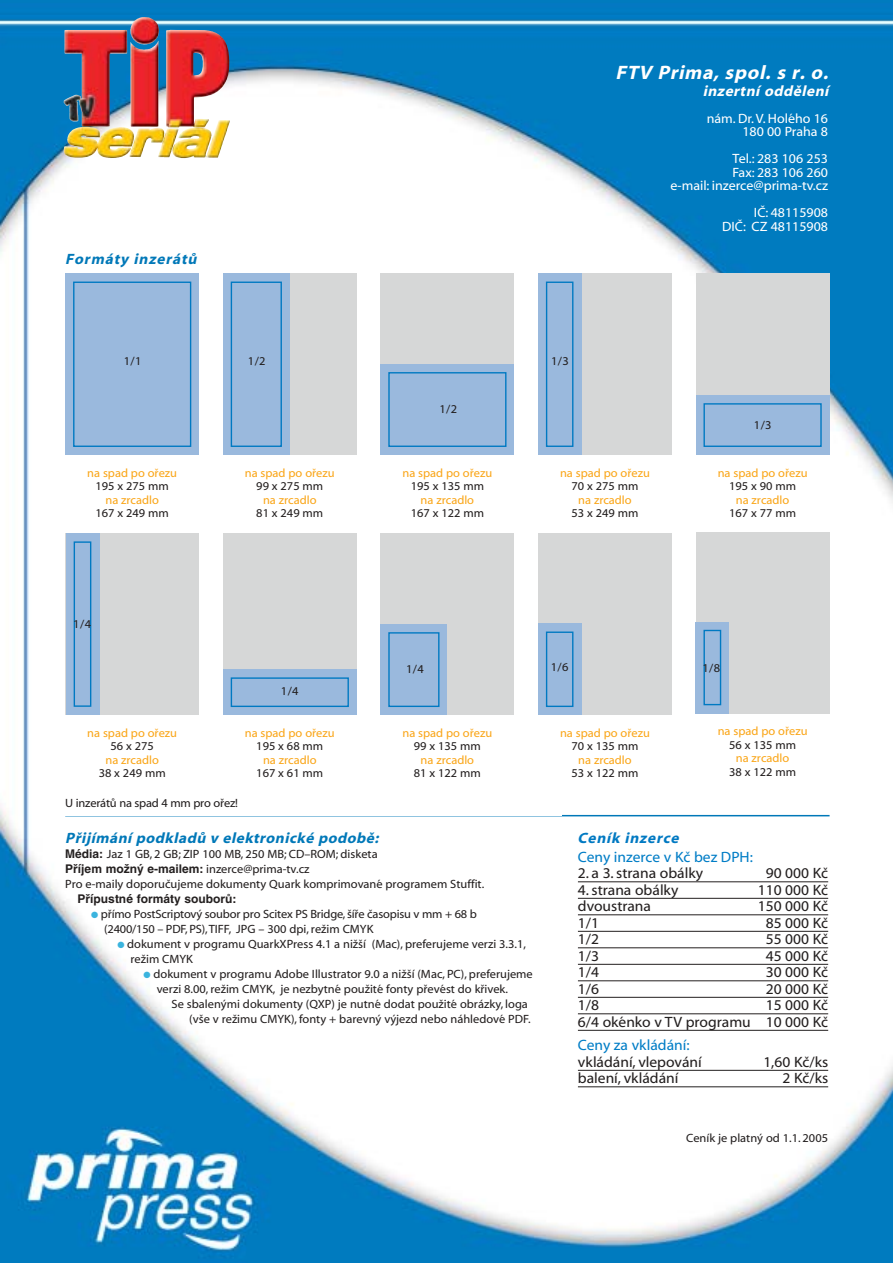
<style>
.page{position:relative;width:893px;height:1263px;background:#fff}
.page>*{position:absolute;margin:0;border:0;box-sizing:border-box;transform-origin:0 0}
.t1{font:italic 19.5px "Myriad";color:#fff}
.t2{font:15px/16.5px "Myriad Web CE";color:#231f1f;text-align:right}
.t3{font:italic 15px "Myriad";letter-spacing:.03em;color:#0078b8}
.t4{font:15px "Myriad Web CE";color:#007dc6}
.t5{font:italic 15px "Myriad";color:#fff}
.t6{font:italic 15px "Myriad";color:#0079c2}
.t7{font:13.5px/13.5px "Myriad Web CE";color:#fff;text-align:right}
.t8{font:12px/15px "Myriad Web CE";color:#231f1f}
.t9{font:12px "Myriad Web CE";color:#faa619}
.t10{font:700 12px "Helvetica CE";color:#231f1f}
.s1{font-family:"Helvetica CE";font-weight:700}
.s2{font-family:"Myriad Web CE";font-weight:400}
.s3{color:#3bb4de}
</style>
<div class="page">
<img style="left:0;top:0;width:892px;height:1263px">
<img style="left:77px;top:17px;width:82px;height:110px">
<hr style="left:65px;top:815px;width:764px;height:1px;background:#0078b8">
<div style="left:65px;top:274px;width:134px;height:181px;background:#9ab9dd"></div>
<div style="left:73px;top:282px;width:118px;height:165px;border:1px solid #0079c2"></div>
<div style="left:223px;top:274px;width:134px;height:181px;background:#d6d7d7"></div>
<div style="left:223px;top:274px;width:67px;height:181px;background:#9ab9dd"></div>
<div style="left:231px;top:282px;width:51px;height:165px;border:1px solid #0079c2"></div>
<div style="left:380px;top:274px;width:134px;height:181px;background:#d6d7d7"></div>
<div style="left:380px;top:364px;width:134px;height:91px;background:#9ab9dd"></div>
<div style="left:388px;top:372px;width:118px;height:75px;border:1px solid #0079c2"></div>
<div style="left:538px;top:274px;width:134px;height:181px;background:#d6d7d7"></div>
<div style="left:538px;top:274px;width:43px;height:181px;background:#9ab9dd"></div>
<div style="left:546px;top:282px;width:27px;height:165px;border:1px solid #0079c2"></div>
<div style="left:695px;top:274px;width:134px;height:181px;background:#d6d7d7"></div>
<div style="left:695px;top:395px;width:134px;height:60px;background:#9ab9dd"></div>
<div style="left:703px;top:403px;width:118px;height:44px;border:1px solid #0079c2"></div>
<div style="left:65px;top:534px;width:134px;height:181px;background:#d6d7d7"></div>
<div style="left:223px;top:534px;width:134px;height:181px;background:#d6d7d7"></div>
<div style="left:223px;top:670px;width:134px;height:45px;background:#9ab9dd"></div>
<div style="left:231px;top:677px;width:118px;height:30px;border:1px solid #0079c2"></div>
<div style="left:380px;top:534px;width:134px;height:181px;background:#d6d7d7"></div>
<div style="left:380px;top:624px;width:67px;height:91px;background:#9ab9dd"></div>
<div style="left:388px;top:632px;width:51px;height:75px;border:1px solid #0079c2"></div>
<div style="left:538px;top:534px;width:134px;height:181px;background:#d6d7d7"></div>
<div style="left:538px;top:624px;width:43px;height:91px;background:#9ab9dd"></div>
<div style="left:546px;top:632px;width:27px;height:75px;border:1px solid #0079c2"></div>
<div style="left:695px;top:532px;width:134px;height:181px;background:#d6d7d7"></div>
<div style="left:695px;top:622px;width:34px;height:91px;background:#9ab9dd"></div>
<div style="left:703px;top:630px;width:18px;height:75px;border:1px solid #0079c2"></div>
<div style="left:66px;top:534px;width:33px;height:181px;background:#9ab9dd"></div>
<div style="left:74px;top:541px;width:17px;height:166px;border:1px solid #0079c2"></div>
<hr style="left:578px;top:882px;width:250px;height:1px;background:#231f1f">
<hr style="left:578px;top:898px;width:250px;height:1px;background:#231f1f">
<hr style="left:578px;top:915px;width:250px;height:1px;background:#231f1f">
<hr style="left:578px;top:931px;width:250px;height:1px;background:#231f1f">
<hr style="left:578px;top:948px;width:250px;height:1px;background:#231f1f">
<hr style="left:578px;top:964px;width:250px;height:1px;background:#231f1f">
<hr style="left:578px;top:981px;width:250px;height:1px;background:#231f1f">
<hr style="left:578px;top:997px;width:250px;height:1px;background:#231f1f">
<hr style="left:578px;top:1014px;width:250px;height:1px;background:#231f1f">
<hr style="left:578px;top:1030px;width:250px;height:1px;background:#231f1f">
<hr style="left:578px;top:1070px;width:250px;height:1px;background:#231f1f">
<hr style="left:578px;top:1087px;width:250px;height:1px;background:#231f1f">
<div style="left:64px;top:797px;width:497px;height:18px;background:#fff"></div>
<p class="t3" style="left:65px;top:254px;width:136px">Formáty inzerátů</p>
<p class="t8" style="left:124px;top:354px;width:19px">1/1</p>
<p class="t8" style="left:248px;top:354px;width:19px">1/2</p>
<p class="t9" style="left:87px;top:468px;width:91px">na spad po ořezu</p>
<p class="t8" style="left:95px;top:480px;width:75px">195 x 275 mm</p>
<p class="t9" style="left:105px;top:495px;width:55px">na zrcadlo</p>
<p class="t8" style="left:95px;top:507px;width:75px">167 x 249 mm</p>
<p class="t9" style="left:245px;top:468px;width:91px">na spad po ořezu</p>
<p class="t8" style="left:256px;top:480px;width:68px">99 x 275 mm</p>
<p class="t9" style="left:263px;top:495px;width:55px">na zrcadlo</p>
<p class="t8" style="left:256px;top:507px;width:68px">81 x 249 mm</p>
<p class="t8" style="left:73px;top:618px;width:19px">1/4</p>
<p class="t8" style="left:281px;top:684px;width:19px">1/4</p>
<p class="t9" style="left:87px;top:728px;width:91px">na spad po ořezu</p>
<p class="t8" style="left:110px;top:740px;width:45px">56 x 275</p>
<p class="t9" style="left:105px;top:755px;width:55px">na zrcadlo</p>
<p class="t8" style="left:99px;top:767px;width:68px">38 x 249 mm</p>
<p class="t9" style="left:245px;top:728px;width:91px">na spad po ořezu</p>
<p class="t8" style="left:256px;top:740px;width:68px">195 x 68 mm</p>
<p class="t9" style="left:263px;top:755px;width:55px">na zrcadlo</p>
<p class="t8" style="left:256px;top:767px;width:68px">167 x 61 mm</p>
<p class="t8" style="left:65px;top:797px;width:174px">U inzerátů na spad 4 mm pro ořez!</p>
<p class="t8" style="left:439px;top:402px;width:19px">1/2</p>
<p class="t9" style="left:402px;top:468px;width:91px">na spad po ořezu</p>
<p class="t8" style="left:410px;top:480px;width:75px">195 x 135 mm</p>
<p class="t9" style="left:420px;top:495px;width:55px">na zrcadlo</p>
<p class="t8" style="left:410px;top:507px;width:75px">167 x 122 mm</p>
<h1 class="t1" style="left:615px;top:66px;width:218px">FTV Prima, spol. s r. o.</h1>
<p class="t5" style="left:702px;top:85px;width:127px">inzertní oddělení</p>
<p class="t7" style="left:706px;top:113px;width:123px">nám. Dr. V. Holého 16<br>180 00 Praha 8</p>
<p class="t7" style="left:670px;top:153px;width:159px">Tel.: 283 106 253<br>Fax: 283 106 260<br>e-mail: inzerce@prima-tv.cz</p>
<p class="t7" style="left:722px;top:207px;width:107px">IČ: 48115908<br>DIČ: CZ 48115908</p>
<p class="t8" style="left:551px;top:354px;width:19px">1/3</p>
<p class="t8" style="left:754px;top:418px;width:19px">1/3</p>
<p class="t9" style="left:560px;top:468px;width:91px">na spad po ořezu</p>
<p class="t8" style="left:571px;top:480px;width:68px">70 x 275 mm</p>
<p class="t9" style="left:578px;top:495px;width:55px">na zrcadlo</p>
<p class="t8" style="left:571px;top:507px;width:68px">53 x 249 mm</p>
<p class="t9" style="left:717px;top:468px;width:91px">na spad po ořezu</p>
<p class="t8" style="left:729px;top:480px;width:68px">195 x 90 mm</p>
<p class="t9" style="left:735px;top:495px;width:55px">na zrcadlo</p>
<p class="t8" style="left:729px;top:507px;width:68px">167 x 77 mm</p>
<p class="t8" style="left:406px;top:662px;width:19px">1/4</p>
<p class="t8" style="left:550px;top:660px;width:19px">1/6</p>
<p class="t9" style="left:402px;top:728px;width:91px">na spad po ořezu</p>
<p class="t8" style="left:414px;top:740px;width:68px">99 x 135 mm</p>
<p class="t9" style="left:420px;top:755px;width:55px">na zrcadlo</p>
<p class="t8" style="left:414px;top:767px;width:68px">81 x 122 mm</p>
<p class="t9" style="left:560px;top:728px;width:91px">na spad po ořezu</p>
<p class="t8" style="left:571px;top:740px;width:68px">70 x 135 mm</p>
<p class="t9" style="left:578px;top:755px;width:55px">na zrcadlo</p>
<p class="t8" style="left:571px;top:767px;width:68px">53 x 122 mm</p>
<p class="t8" style="left:702px;top:662px;width:19px">1/8</p>
<p class="t9" style="left:717px;top:727px;width:91px">na spad po ořezu</p>
<p class="t8" style="left:729px;top:738px;width:68px">56 x 135 mm</p>
<p class="t9" style="left:735px;top:754px;width:55px">na zrcadlo</p>
<p class="t8" style="left:729px;top:765px;width:68px">38 x 122 mm</p>
<p class="t3" style="left:65px;top:832px;width:317px">Přijímání podkladů v elektronické podobě:</p>
<p class="t8" style="left:65px;top:848px;width:314px"><span class="s1">Média:</span> Jaz 1 GB, 2 GB; ZIP 100 MB, 250 MB; CD–ROM; disketa</p>
<p class="t10" style="left:65px;top:864px;width:246px">Pfiíjem moÏn˘ e-mailem: <span class="s2">inzerce@prima-tv.cz</span></p>
<p class="t8" style="left:65px;top:878px;width:420px">Pro e-maily doporučujeme dokumenty Quark komprimované programem Stuffit.</p>
<p class="t10" style="left:78px;top:894px;width:160px">Pfiípustné formáty souborÛ:</p>
<p class="t8" style="left:104px;top:908px;width:374px;text-indent:-13px"><span class="s3">●</span> přímo PostScriptový soubor pro Scitex PS Bridge, šíře časopisu v mm + 68 b (2400/150 – PDF, PS),TIFF, JPG – 300 dpi, režim CMYK</p>
<p class="t8" style="left:130px;top:938px;width:397px;text-indent:-13px"><span class="s3">●</span> dokument v programu QuarkXPress 4.1 a nižší (Mac), preferujeme verzi 3.3.1, režim CMYK</p>
<p class="t8" style="left:157px;top:968px;width:377px;text-indent:-13px"><span class="s3">●</span> dokument v programu Adobe Illustrator 9.0 a nižší (Mac, PC), preferujeme verzi 8.00, režim CMYK, je nezbytné použité fonty převést do křivek.</p>
<p class="t8" style="left:172px;top:998px;width:360px;text-align:right">Se sbalenými dokumenty (QXP) je nutné dodat použité obrázky, loga (vše v režimu CMYK), fonty + barevný výjezd nebo náhledové PDF.</p>
<p class="t6" style="left:577px;top:832px;width:106px">Ceník inzerce</p>
<p class="t4" style="left:578px;top:851px;width:176px">Ceny inzerce v Kč bez DPH:</p>
<p class="t2" style="left:578px;top:866px;width:127px">2. a 3. strana obálky</p>
<p class="t2" style="left:765px;top:866px;width:64px">90 000 Kč</p>
<p class="t2" style="left:578px;top:883px;width:102px">4. strana obálky</p>
<p class="t2" style="left:757px;top:883px;width:72px">110 000 Kč</p>
<p class="t2" style="left:578px;top:899px;width:75px">dvoustrana</p>
<p class="t2" style="left:757px;top:899px;width:72px">150 000 Kč</p>
<p class="t2" style="left:578px;top:916px;width:23px">1/1</p>
<p class="t2" style="left:765px;top:916px;width:64px">85 000 Kč</p>
<p class="t2" style="left:578px;top:932px;width:23px">1/2</p>
<p class="t2" style="left:765px;top:932px;width:64px">55 000 Kč</p>
<p class="t2" style="left:578px;top:949px;width:23px">1/3</p>
<p class="t2" style="left:765px;top:949px;width:64px">45 000 Kč</p>
<p class="t2" style="left:578px;top:965px;width:23px">1/4</p>
<p class="t2" style="left:765px;top:965px;width:64px">30 000 Kč</p>
<p class="t2" style="left:578px;top:982px;width:23px">1/6</p>
<p class="t2" style="left:765px;top:982px;width:64px">20 000 Kč</p>
<p class="t2" style="left:578px;top:998px;width:23px">1/8</p>
<p class="t2" style="left:578px;top:998px;width:252px">15 000 Kč<br>6/4 okénko v TV programu 10 000 Kč</p>
<p class="t4" style="left:578px;top:1040px;width:113px">Ceny za vkládání:</p>
<p class="t2" style="left:578px;top:1055px;width:125px">vkládání, vlepování</p>
<p class="t2" style="left:763px;top:1055px;width:66px">1,60 Kč/ks</p>
<p class="t2" style="left:578px;top:1071px;width:102px">balení, vkládání</p>
<p class="t2" style="left:782px;top:1071px;width:47px">2 Kč/ks</p>
<p class="t8" style="left:686px;top:1132px;width:143px">Ceník je platný od 1.1. 2005</p>
</div>
